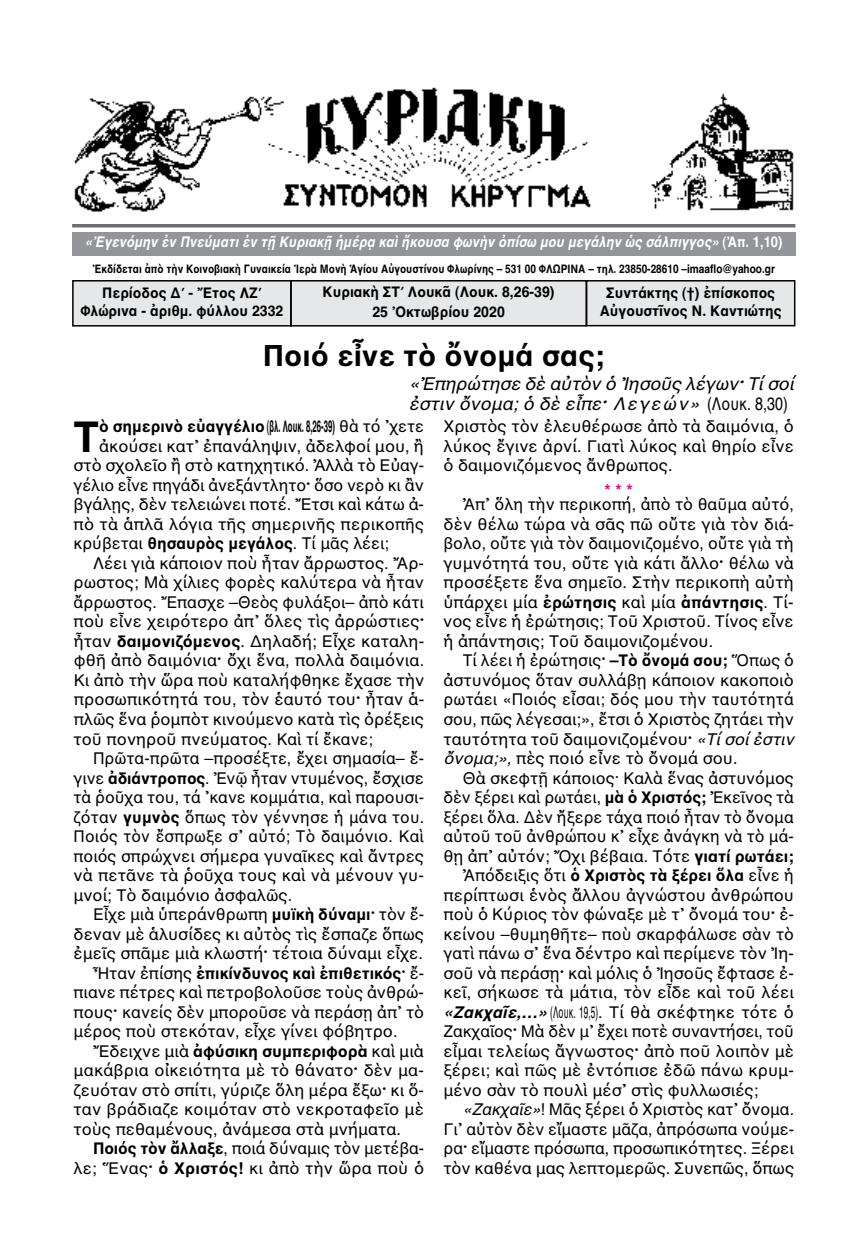
<style>
.page{position:relative;width:867px;height:1257px;background:#fff}
.page>*{position:absolute;margin:0;border:0;box-sizing:border-box;transform-origin:0 0}
.t1{font:700 43.5px "AL Helvetica";color:#000}
.t2{font:700 30px "AL Helvetica";color:#000}
.t3{font:italic 18px/19.5px "AL Helvetica";letter-spacing:-.01em;color:#000}
.t4{font:16.5px/19.5px "AL Helvetica";color:#000;text-align:justify}
.t5{font:700 16.5px "AL Helvetica";color:#000}
.t6{font:16.5px "AL Helvetica";color:#000;scale:.5 1}
.t7{font:16.5px "AL Helvetica";color:#000;scale:.95 1}
.t8{font:700 16.5px "AL Helvetica";color:#ec008c}
.t9{font:700 15px/18px "AL Helvetica";color:#000;text-align:center;scale:.95 1}
.t10{font:italic 700 15px "AL Helvetica";color:#fff;scale:.88 1}
.t11{font:700 12px "AL Helvetica";color:#000;scale:.85 1}
.s1{font-style:normal}
.s2{font-weight:700}
.s3{font-weight:400}
.s4{font-style:italic}
.s5{font-weight:700;font-style:italic}
</style>
<div class="page">
<div style="left:292px;top:281px;width:293px;height:44px;background:#e6e7e8"></div>
<div style="left:290px;top:280px;width:297px;height:46px;border:2px solid #000"></div>
<div style="left:74px;top:281px;width:216px;height:44px;background:#e6e7e8"></div>
<div style="left:72px;top:280px;width:220px;height:46px;border:2px solid #000"></div>
<div style="left:587px;top:281px;width:206px;height:44px;background:#e6e7e8"></div>
<div style="left:586px;top:280px;width:209px;height:46px;border:2px solid #000"></div>
<hr style="left:72px;top:224px;width:723px;height:3px;background:#6d6e71">
<div style="left:72px;top:232px;width:723px;height:23px;background:#939598"></div>
<img style="left:74px;top:87px;width:720px;height:125px">
<p class="t10" style="left:85px;top:233px;width:794px">«Ἐγενόμην ἐν Πνεύματι ἐν τῇ Κυριακῇ ἡμέρᾳ καὶ ἤκουσα φωνὴν ὀπίσω μου μεγάλην ὡς σάλπιγγος» <span class="s1">(Ἀπ. 1,10)</span></p>
<p class="t11" style="left:92px;top:262px;width:804px">Ἐκδίδεται ἀπὸ τὴν Κοινοβιακὴ Γυναικεία Ἱερὰ Μονὴ Ἁγίου Αὐγουστίνου Φλωρίνης – 531 00 ΦΛΩΡΙΝΑ – τηλ. 23850-28610 –imaaflo@yahoo.gr</p>
<p class="t9" style="left:80px;top:284px;width:215px">Περίοδος Δ΄ - Ἔτος ΛΖ΄<br>Φλώρινα - ἀριθμ. φύλλου 2332</p>
<p class="t9" style="left:599px;top:284px;width:193px">Συντάκτης (†) ἐπίσκοπος<br>Αὐγουστῖνος Ν. Καντιώτης</p>
<h2 class="t2" style="left:263px;top:337px;width:343px">Ποιό εἶνε τὸ ὄνομά σας;</h2>
<p class="t3" style="left:409px;top:374px;width:386px">«Ἐπηρώτησε δὲ αὐτὸν ὁ Ἰησοῦς λέγων<span class="s2">·</span> Τί σοί ἐστιν ὄνομα; ὁ δὲ εἶπε<span class="s2">·</span> Λεγεών» <span class="s1">(Λουκ. 8,30)</span></p>
<p class="t9" style="left:322px;top:282px;width:246px;line-height:19.5px">Κυριακὴ ΣΤ΄ Λουκᾶ (Λουκ. 8,26-39)<br>25 Ὀκτωβρίου 2020</p>
<h1 class="t1" style="left:74px;top:411px;width:27px">Τ</h1>
<p class="t5" style="left:99px;top:417px;width:326px">ὸ σημερινὸ εὐαγγέλιο(βλ. Λουκ. 8,26-39) <span class="s3">θὰ τό ᾽χετε</span></p>
<p class="t4" style="left:99px;top:436px;width:326px">ἀκούσει κατ᾽ ἐπανάληψιν, ἀδελφοί μου, ἢ</p>
<p class="t4" style="left:74px;top:456px;width:352px">στὸ σχολεῖο ἢ στὸ κατηχητικό. Ἀλλὰ τὸ Εὐαγ-</p>
<p class="t4" style="left:74px;top:475px;width:352px">γέλιο εἶνε πηγάδι ἀνεξάντλητο<span class="s2">·</span> ὅσο νερὸ κι ἂν</p>
<p class="t4" style="left:74px;top:495px;width:352px">βγάλῃς, δὲν τελειώνει ποτέ. Ἔτσι καὶ κάτω ἀ-</p>
<p class="t4" style="left:74px;top:514px;width:352px">πὸ τὰ ἁπλᾶ λόγια τῆς σημερινῆς περικοπῆς</p>
<p class="t4" style="left:74px;top:534px;width:317px">κρύβεται <span class="s2">θησαυρὸς μεγάλος</span>. Τί μᾶς λέει;</p>
<p class="t4" style="left:93px;top:553px;width:332px">Λέει γιὰ κάποιον ποὺ ἦταν ἄρρωστος. Ἄρ-</p>
<p class="t4" style="left:74px;top:573px;width:352px">ρωστος; Μὰ χίλιες φορὲς καλύτερα νὰ ἦταν</p>
<p class="t4" style="left:74px;top:592px;width:352px">ἄρρωστος. Ἔπασχε –Θεὸς φυλάξοι– ἀπὸ κάτι</p>
<p class="t4" style="left:74px;top:612px;width:352px">ποὺ εἶνε χειρότερο ἀπ᾽ ὅλες τὶς ἀρρώστιες<span class="s2">·</span></p>
<p class="t4" style="left:74px;top:631px;width:352px">ἦταν <span class="s2">δαιμονιζόμενος</span>. Δηλαδή; Εἶχε καταλη-</p>
<p class="t4" style="left:74px;top:651px;width:352px">φθῆ ἀπὸ δαιμόνια<span class="s2">·</span> ὄχι ἕνα, πολλὰ δαιμόνια.</p>
<p class="t4" style="left:74px;top:670px;width:352px">Κι ἀπὸ τὴν ὥρα ποὺ καταλήφθηκε ἔχασε τὴν</p>
<p class="t4" style="left:74px;top:690px;width:352px">προσωπικότητά του, τὸν ἑαυτό του<span class="s2">·</span> ἦταν ἁ-</p>
<p class="t4" style="left:74px;top:709px;width:352px">πλῶς ἕνα ῥομπὸτ κινούμενο κατὰ τὶς ὀρέξεις</p>
<p class="t4" style="left:74px;top:729px;width:301px">τοῦ πονηροῦ πνεύματος. Καὶ τί ἔκανε;</p>
<p class="t4" style="left:93px;top:748px;width:332px">Πρῶτα-πρῶτα –προσέξτε, ἔχει σημασία– ἔ-</p>
<p class="t4" style="left:74px;top:768px;width:352px">γινε <span class="s2">ἀδιάντροπος</span>. Ἐνῷ ἦταν ντυμένος, ἔσχισε</p>
<p class="t4" style="left:74px;top:787px;width:352px">τὰ ῥοῦχα του, τά ᾽κανε κομμάτια, καὶ παρουσι-</p>
<p class="t4" style="left:74px;top:807px;width:352px">ζόταν <span class="s2">γυμνὸς</span> ὅπως τὸν γέννησε ἡ μάνα του.</p>
<p class="t7" style="left:74px;top:826px;width:370px">Ποιός τὸν ἔσπρωξε σ᾽ αὐτό; Τὸ δαιμόνιο. Καὶ</p>
<p class="t4" style="left:74px;top:846px;width:352px">ποιός σπρώχνει σήμερα γυναῖκες καὶ ἄντρες</p>
<p class="t4" style="left:74px;top:865px;width:352px">νὰ πετᾶνε τὰ ῥοῦχα τους καὶ νὰ μένουν γυ-</p>
<p class="t4" style="left:73px;top:885px;width:220px">μνοί; Τὸ δαιμόνιο ἀσφαλῶς.</p>
<p class="t4" style="left:93px;top:904px;width:332px">Εἶχε μιὰ ὑπεράνθρωπη <span class="s2">μυϊκὴ δύναμι·</span> τὸν ἔ-</p>
<p class="t4" style="left:74px;top:924px;width:352px">δεναν μὲ ἁλυσίδες κι αὐτὸς τὶς ἔσπαζε ὅπως</p>
<p class="t4" style="left:74px;top:943px;width:351px">ἐμεῖς σπᾶμε μιὰ κλωστή<span class="s2">·</span> τέτοια δύναμι εἶχε.</p>
<p class="t5" style="left:93px;top:963px;width:332px"><span class="s3">Ἦταν ἐπίσης</span> ἐπικίνδυνος καὶ ἐπιθετικός· <span class="s3">ἔ-</span></p>
<p class="t4" style="left:74px;top:982px;width:352px">πιανε πέτρες καὶ πετροβολοῦσε τοὺς ἀνθρώ-</p>
<p class="t4" style="left:73px;top:1002px;width:352px">πους<span class="s2">·</span> κανείς δὲν μποροῦσε νὰ περάσῃ ἀπ᾽ τὸ</p>
<p class="t4" style="left:74px;top:1021px;width:325px">μέρος ποὺ στεκόταν, εἶχε γίνει φόβητρο.</p>
<p class="t5" style="left:93px;top:1041px;width:332px"><span class="s3">Ἔδειχνε μιὰ</span> ἀφύσικη συμπεριφορὰ <span class="s3">καὶ μιὰ</span></p>
<p class="t4" style="left:73px;top:1060px;width:352px">μακάβρια οἰκειότητα μὲ τὸ θάνατο<span class="s2">·</span> δὲν μα-</p>
<p class="t4" style="left:73px;top:1080px;width:352px">ζευόταν στὸ σπίτι, γύριζε ὅλη μέρα ἔξω<span class="s2">·</span> κι ὅ-</p>
<p class="t4" style="left:73px;top:1099px;width:352px">ταν βράδιαζε κοιμόταν στὸ νεκροταφεῖο μὲ</p>
<p class="t4" style="left:73px;top:1119px;width:329px">τοὺς πεθαμένους, ἀνάμεσα στὰ μνήματα.</p>
<p class="t4" style="left:93px;top:1138px;width:332px"><span class="s2">Ποιός τὸν ἄλλαξε</span>, ποιά δύναμις τὸν μετέβα-</p>
<p class="t4" style="left:74px;top:1158px;width:352px">λε; Ἕνας<span class="s2">· ὁ Χριστός!</span> κι ἀπὸ τὴν ὥρα ποὺ ὁ</p>
<p class="t4" style="left:443px;top:417px;width:352px">Χριστὸς τὸν ἐλευθέρωσε ἀπὸ τὰ δαιμόνια, ὁ λύκος ἔγινε ἀρνί. Γιατὶ λύκος καὶ θηρίο εἶνε ὁ δαιμονιζόμενος ἄνθρωπος.</p>
<p class="t8" style="left:604px;top:481px;width:30px">***</p>
<p class="t4" style="left:443px;top:495px;width:352px;text-indent:20px">Ἀπ᾽ ὅλη τὴν περικοπή, ἀπὸ τὸ θαῦμα αὐτό, δὲν θέλω τώρα νὰ σᾶς πῶ οὔτε γιὰ τὸν διά&shy;βολο, οὔτε γιὰ τὸν δαιμονιζομένο, οὔτε γιὰ τὴ γυμνότητά του, οὔτε γιὰ κάτι ἄλλο<span class="s2">·</span> θέλω νὰ προσέξετε ἕνα σημεῖο. Στὴν περικοπὴ αὐτὴ ὑπάρχει μία <span class="s2">ἐρώτησις</span> καὶ μία <span class="s2">ἀπάντησις</span>. Τί&shy;νος εἶνε ἡ ἐρώτησις; Τοῦ Χριστοῦ. Τίνος εἶνε ἡ ἀπάντησις; Τοῦ δαιμονιζομένου.</p>
<p class="t4" style="left:443px;top:651px;width:352px;text-indent:19px">Τί λέει ἡ ἐρώτησις<span class="s2">· –Τὸ ὄνομά σου;</span> Ὅπως ὁ ἀστυνόμος ὅταν συλλάβῃ κάποιον κακοποιὸ ρωτάει «Ποιός εἶσαι; δός μου τὴν ταυτότητά σου, πῶς λέγεσαι;», ἔτσι ὁ Χριστὸς ζητάει τὴν ταυτότητα τοῦ δαιμονιζομένου<span class="s2">·</span> <span class="s4">«Τί σοί ἐστιν ὄνομα;»,</span> πὲς ποιό εἶνε τὸ ὄνομά σου.</p>
<p class="t4" style="left:463px;top:768px;width:332px">Θὰ σκεφτῇ κάποιος· Καλὰ ἕνας ἀστυνόμος</p>
<p class="t4" style="left:443px;top:787px;width:352px">δὲν ξέρει καὶ ρωτάει, <span class="s2">μὰ ὁ Χριστός;</span> Ἐκεῖνος τὰ</p>
<p class="t4" style="left:443px;top:807px;width:352px">ξέρει ὅλα. Δὲν ἤξερε τάχα ποιό ἦταν τὸ ὄνομα</p>
<p class="t4" style="left:443px;top:826px;width:352px">αὐτοῦ τοῦ ἀνθρώπου κ᾽ εἶχε ἀνάγκη νὰ τὸ μά-</p>
<p class="t4" style="left:443px;top:846px;width:352px">θῃ ἀπ᾽ αὐτόν; Ὄχι βέβαια. Τότε <span class="s2">γιατί ρωτάει;</span></p>
<p class="t5" style="left:463px;top:865px;width:332px"><span class="s3">Ἀπόδειξις ὅτι</span> ὁ Χριστὸς τὰ ξέρει ὅλα <span class="s3">εἶνε ἡ</span></p>
<p class="t4" style="left:443px;top:885px;width:352px">περίπτωσι ἑνὸς ἄλλου ἀγνώστου ἀνθρώπου</p>
<p class="t4" style="left:443px;top:904px;width:352px">ποὺ ὁ Κύριος τὸν φώναξε μὲ τ᾽ ὄνομά του<span class="s2">·</span> ἐ-</p>
<p class="t4" style="left:443px;top:924px;width:352px">κείνου –θυμηθῆτε– ποὺ σκαρφάλωσε σὰν τὸ</p>
<p class="t4" style="left:443px;top:943px;width:352px">γατὶ πάνω σ᾽ ἕνα δέντρο καὶ περίμενε τὸν Ἰη-</p>
<p class="t4" style="left:443px;top:963px;width:352px">σοῦ νὰ περάσῃ<span class="s2">·</span> καὶ μόλις ὁ Ἰησοῦς ἔφτασε ἐ-</p>
<p class="t4" style="left:443px;top:982px;width:352px">κεῖ, σήκωσε τὰ μάτια, τὸν εἶδε καὶ τοῦ λέει</p>
<p class="t6" style="left:443px;top:1002px;width:702px"><span class="s5">«Ζακχαῖε,…»</span> (Λουκ. 19,5). Τί θὰ σκέφτηκε τότε ὁ</p>
<p class="t4" style="left:443px;top:1021px;width:352px">Ζακχαῖος<span class="s2">·</span> Μὰ δὲν μ᾽ ἔχει ποτὲ συναντήσει, τοῦ</p>
<p class="t4" style="left:443px;top:1041px;width:352px">εἶμαι τελείως ἄγνωστος<span class="s2">·</span> ἀπὸ ποῦ λοιπὸν μὲ</p>
<p class="t4" style="left:443px;top:1060px;width:352px">ξέρει; καὶ πῶς μὲ ἐντόπισε ἐδῶ πάνω κρυμ-</p>
<p class="t4" style="left:443px;top:1080px;width:316px">μένο σὰν τὸ πουλὶ μέσ᾽ στὶς φυλλωσιές;</p>
<p class="t4" style="left:463px;top:1099px;width:333px"><span class="s4">«Ζακχαῖε»</span>! Μᾶς ξέρει ὁ Χριστὸς κατ᾽ ὄνομα.</p>
<p class="t4" style="left:443px;top:1119px;width:352px">Γι᾽ αὐτὸν δὲν εἴμαστε μᾶζα, ἀπρόσωπα νούμε-</p>
<p class="t4" style="left:443px;top:1138px;width:352px">ρα<span class="s2">·</span> εἴμαστε πρόσωπα, προσωπικότητες. Ξέρει</p>
<p class="t4" style="left:443px;top:1158px;width:352px">τὸν καθένα μας λεπτομερῶς. Συνεπῶς, ὅπως</p>
</div>
